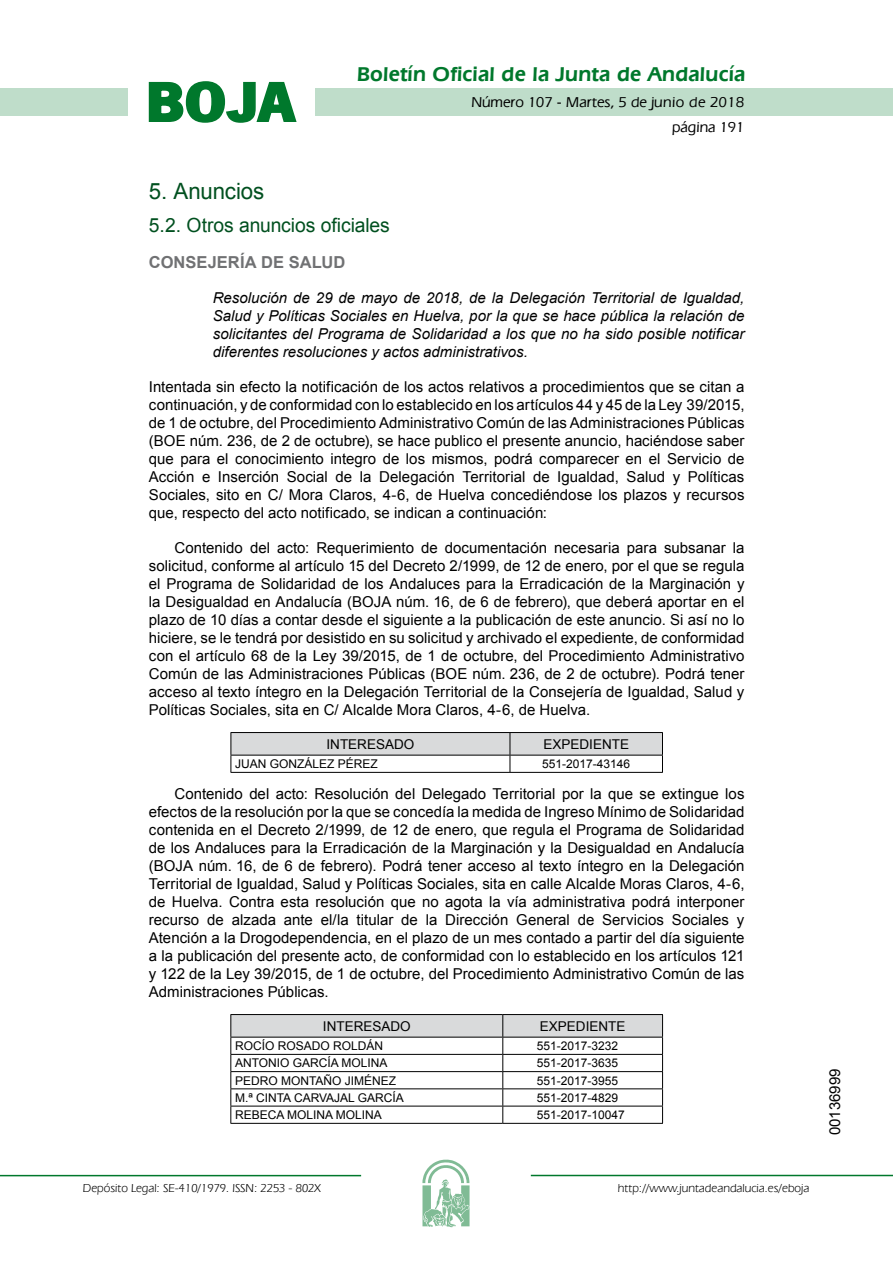
<style>
.page{position:relative;width:893px;height:1263px;background:#fff}
.page>*{position:absolute;margin:0;border:0;box-sizing:border-box;transform-origin:0 0}
.t1{font:700 57.75px "News Got T";color:#00782c;scale:1.14 1}
.t2{font:22.5px "Arial";letter-spacing:-.005em;color:#00501f}
.t3{font:600 21px "Eras IT Cby BT";letter-spacing:.01em;color:#00782c}
.t4{font:19.5px "Arial";letter-spacing:-.005em;color:#00501f}
.t5{font:700 16.5px "Arial";letter-spacing:.005em;color:#707173}
.t6{font:15px/18px "Arial";color:#000;text-align:justify}
.t7{font:italic 15px/18px "Arial";color:#000;text-align:justify}
.t8{font:500 15px/24.5px "Eras IT Cby BT";color:#000;text-align:right}
.t9{font:13.5px "Arial";color:#000}
.t10{font:12px "Arial";color:#000}
.t11{font:12px "Eras IT Cby BT";color:#000}
</style>
<div class="page">
<div style="left:315px;top:88px;width:577px;height:28px;background:#bfddca"></div>
<div style="left:0;top:88px;width:128px;height:28px;background:#bfddca"></div>
<hr style="left:0;top:1175px;width:361px;height:1px;background:#00782c">
<svg style="left:422px;top:1159px;width:47px;height:68px"></svg>
<hr style="left:531px;top:1175px;width:361px;height:1px;background:#00782c">
<svg style="left:148px;top:81px;width:149px;height:42px"></svg>
<hr style="left:230px;top:732px;width:280px;height:1px;background:#000">
<hr style="left:510px;top:732px;width:153px;height:1px;background:#000">
<svg style="left:230px;top:733px;width:433px;height:39px"></svg>
<hr style="left:230px;top:772px;width:280px;height:1px;background:#000">
<hr style="left:510px;top:772px;width:153px;height:1px;background:#000">
<hr style="left:230px;top:1014px;width:273px;height:1px;background:#000">
<hr style="left:503px;top:1014px;width:160px;height:1px;background:#000">
<svg style="left:230px;top:1015px;width:433px;height:108px"></svg>
<hr style="left:230px;top:1123px;width:273px;height:1px;background:#000">
<hr style="left:503px;top:1123px;width:160px;height:1px;background:#000">
<h1 class="t1" style="left:145px;top:68px;width:133px">BOJA</h1>
<h3 class="t3" style="left:357px;top:62px;width:390px">Boletín Oficial de la Junta de Andalucía</h3>
<p class="t8" style="left:471px;top:90px;width:274px">Número 107 - Martes, 5 de junio de 2018 página 191</p>
<h2 class="t2" style="left:149px;top:177px;width:117px">5. Anuncios</h2>
<h3 class="t4" style="left:149px;top:212px;width:242px">5.2. Otros anuncios oficiales</h3>
<p class="t5" style="left:149px;top:251px;width:198px">CONSEJERÍA DE SALUD</p>
<p class="t7" style="left:213px;top:289px;width:533px">Resolución de 29 de mayo de 2018, de la Delegación Territorial de Igualdad, Salud y Políticas Sociales en Huelva, por la que se hace pública la relación de solicitantes del Programa de Solidaridad a los que no ha sido posible notificar diferentes resoluciones y actos administrativos.</p>
<p class="t6" style="left:149px;top:378px;width:597px">Intentada sin efecto la notificación de los actos relativos a procedimientos que se citan a continuación, y de conformidad con lo establecido en los artículos 44 y 45 de la Ley 39/2015, de 1 de octubre, del Procedimiento Administrativo Común de las Administraciones Públicas (BOE núm. 236, de 2 de octubre), se hace publico el presente anuncio, haciéndose saber que para el conocimiento integro de los mismos, podrá comparecer en el Servicio de Acción e Inserción Social de la Delegación Territorial de Igualdad, Salud y Políticas Sociales, sito en C/ Mora Claros, 4-6, de Huelva concediéndose los plazos y recursos que, respecto del acto notificado, se indican a continuación:</p>
<p class="t6" style="left:149px;top:539px;width:597px;text-indent:26px">Contenido del acto: Requerimiento de documentación necesaria para subsanar la solicitud, conforme al artículo 15 del Decreto 2/1999, de 12 de enero, por el que se regula el Programa de Solidaridad de los Andaluces para la Erradicación de la Marginación y la Desigualdad en Andalucía (BOJA núm. 16, de 6 de febrero), que deberá aportar en el plazo de 10 días a contar desde el siguiente a la publicación de este anuncio. Si así no lo hiciere, se le tendrá por desistido en su solicitud y archivado el expediente, de conformidad con el artículo 68 de la Ley 39/2015, de 1 de octubre, del Procedimiento Administrativo Común de las Administraciones Públicas (BOE núm. 236, de 2 de octubre). Podrá tener acceso al texto íntegro en la Delegación Territorial de la Consejería de Igualdad, Salud y Políticas Sociales, sita en C/ Alcalde Mora Claros, 4-6, de Huelva.</p>
<p class="t9" style="left:326px;top:735px;width:89px">INTERESADO</p>
<p class="t9" style="left:543px;top:735px;width:87px">EXPEDIENTE</p>
<p class="t10" style="left:235px;top:756px;width:144px">JUAN GONZÁLEZ PÉREZ</p>
<p class="t10" style="left:542px;top:756px;width:90px">551-2017-43146</p>
<p class="t6" style="left:149px;top:785px;width:597px;text-indent:26px">Contenido del acto: Resolución del Delegado Territorial por la que se extingue los efectos de la resolución por la que se concedía la medida de Ingreso Mínimo de Solidaridad contenida en el Decreto 2/1999, de 12 de enero, que regula el Programa de Solidaridad de los Andaluces para la Erradicación de la Marginación y la Desigualdad en Andalucía (BOJA núm. 16, de 6 de febrero). Podrá tener acceso al texto íntegro en la Delegación Territorial de Igualdad, Salud y Políticas Sociales, sita en calle Alcalde Moras Claros, 4-6, de Huelva. Contra esta resolución que no agota la vía administrativa podrá interponer recurso de alzada ante el/la titular de la Dirección General de Servicios Sociales y Atención a la Drogodependencia, en el plazo de un mes contado a partir del día siguiente a la publicación del presente acto, de conformidad con lo establecido en los artículos 121 y 122 de la Ley 39/2015, de 1 de octubre, del Procedimiento Administrativo Común de las Administraciones Públicas.</p>
<p class="t9" style="left:323px;top:1017px;width:89px">INTERESADO</p>
<p class="t9" style="left:540px;top:1017px;width:87px">EXPEDIENTE</p>
<p class="t10" style="left:235px;top:1038px;width:150px">ROCÍO ROSADO ROLDÁN</p>
<p class="t10" style="left:537px;top:1038px;width:83px">551-2017-3232</p>
<p class="t10" style="left:235px;top:1055px;width:154px">ANTONIO GARCÍA MOLINA</p>
<p class="t10" style="left:537px;top:1055px;width:83px">551-2017-3635</p>
<p class="t10" style="left:235px;top:1073px;width:163px">PEDRO MONTAÑO JIMÉNEZ</p>
<p class="t10" style="left:537px;top:1073px;width:83px">551-2017-3955</p>
<p class="t10" style="left:235px;top:1090px;width:170px">M.ª CINTA CARVAJAL GARCÍA</p>
<p class="t10" style="left:537px;top:1090px;width:83px">551-2017-4829</p>
<p class="t10" style="left:235px;top:1107px;width:148px">REBECA MOLINA MOLINA</p>
<p class="t10" style="left:537px;top:1107px;width:90px">551-2017-10047</p>
<p class="t11" style="left:83px;top:1181px;width:239px">Depósito Legal: SE-410/1979. ISSN: 2253 - 802X</p>
<p class="t11" style="left:618px;top:1181px;width:193px">http://www.juntadeandalucia.es/eboja</p>
<p class="t6" style="left:826px;top:1135px;width:68px;rotate:-90deg">00136999</p>
</div>
